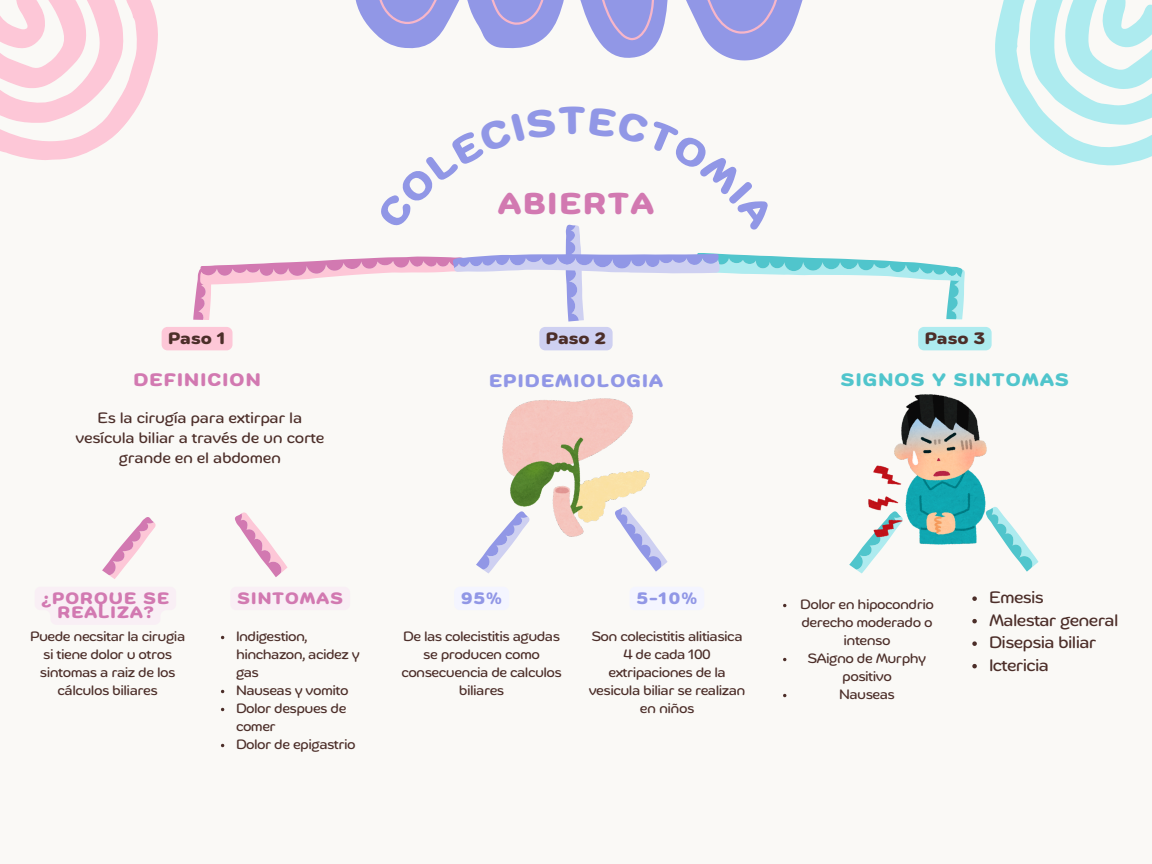
<style>
.page{position:relative;width:1152px;height:864px;background:#faf9f6}
.page>*{position:absolute;margin:0;border:0;box-sizing:border-box;transform-origin:0 0}
.t1{font:700 30px "Mommi";letter-spacing:.07em;color:#d279b1}
.t2{font:700 18px "Mommi";letter-spacing:.07em;color:#50c5cc}
.t3{font:700 18px "Mommi";letter-spacing:.07em;color:#9197e6}
.t4{font:700 18px "Mommi";letter-spacing:.07em;color:#d279b1}
.t5{font:16.5px "Mommi";letter-spacing:-.04em;color:#4c2e29}
.t6{font:700 16.5px/14.7px "Mommi";letter-spacing:.07em;color:#d279b1;text-align:center}
.t7{font:700 16.5px "Mommi";color:#4c2e29}
.t8{font:700 16.5px "Mommi";color:#9197e6}
.t9{font:15px/20.2px "Mommi";letter-spacing:-.02em;color:#4c2e29;text-align:center}
.t10{font:13.5px/18px "Mommi";letter-spacing:-.04em;color:#4c2e29;text-align:center}
</style>
<div class="page">
<svg style="left:102px;top:517px;width:54px;height:62px"></svg>
<svg style="left:235px;top:512px;width:53px;height:65px"></svg>
<svg style="left:476px;top:532px;width:42px;height:42px"></svg>
<svg style="left:629px;top:536px;width:39px;height:36px"></svg>
<svg style="left:849px;top:504px;width:36px;height:70px"></svg>
<svg style="left:987px;top:507px;width:52px;height:65px"></svg>
<img style="left:502px;top:399px;width:148px;height:137px">
<img style="left:869px;top:395px;width:118px;height:150px">
<div style="left:230px;top:587px;width:120px;height:23px;background:#f9eff5;border-radius:6px"></div>
<svg style="left:972px;top:596px;width:5px;height:5px"></svg>
<svg style="left:972px;top:619px;width:5px;height:4px"></svg>
<svg style="left:972px;top:641px;width:5px;height:5px"></svg>
<svg style="left:972px;top:664px;width:5px;height:4px"></svg>
<div style="left:454px;top:587px;width:55px;height:23px;background:#f4f5ff;border-radius:6px"></div>
<div style="left:630px;top:587px;width:74px;height:23px;background:#f4f5ff;border-radius:6px"></div>
<svg style="left:0;top:0;width:1152px;height:350px"></svg>
<p class="t7" style="left:168px;top:331px;width:59px">Paso 1</p>
<h1 class="t4" style="left:133px;top:372px;width:129px">DEFINICION</h1>
<p class="t9" style="left:75px;top:408px;width:251px">Es la cirugía para extirpar la vesícula biliar a través de un corte grande en el abdomen</p>
<p class="t1" style="left:498px;top:190px;width:157px">ABIERTA</p>
<h3 class="t7" style="left:546px;top:331px;width:62px">Paso 2</h3>
<p class="t3" style="left:489px;top:372px;width:175px">EPIDEMIOLOGIA</p>
<p class="t6" style="left:42px;top:591px;width:129px">¿PORQUE SE<br>REALIZA?</p>
<p class="t6" style="left:238px;top:591px;width:107px">SINTOMAS</p>
<p class="t10" style="left:30px;top:628px;width:157px">Puede necsitar la cirugia si tiene dolor u otros sintomas a raiz de los cálculos biliares</p>
<p class="t10" style="left:236px;top:628px;width:125px;text-align:left">Indigestion, hinchazon, acidez y gas</p>
<p class="t10" style="left:236px;top:682px;width:114px">Nauseas y vomito</p>
<p class="t10" style="left:236px;top:700px;width:112px;text-align:left">Dolor despues de comer</p>
<p class="t10" style="left:236px;top:736px;width:121px">Dolor de epigastrio</p>
<p class="t8" style="left:461px;top:590px;width:42px">95%</p>
<p class="t8" style="left:637px;top:590px;width:62px">5-10%</p>
<h4 class="t10" style="left:401px;top:628px;width:162px">De las colecistitis agudas se producen como consecuencia de calculos biliares</h4>
<h4 class="t10" style="left:589px;top:628px;width:158px">Son colecistitis alitiasica<br>4 de cada 100 extripaciones de la vesicula biliar se realizan en niños</h4>
<h2 class="t7" style="left:925px;top:331px;width:62px">Paso 3</h2>
<p class="t2" style="left:841px;top:372px;width:230px">SIGNOS Y SINTOMAS</p>
<h4 class="t10" style="left:800px;top:596px;width:135px">Dolor en hipocondrio derecho moderado o intenso</h4>
<h3 class="t10" style="left:808px;top:650px;width:120px">SAigno de Murphy positivo</h3>
<p class="t10" style="left:839px;top:686px;width:57px">Nauseas</p>
<p class="t5" style="left:989px;top:590px;width:56px">Emesis</p>
<h3 class="t5" style="left:989px;top:612px;width:131px">Malestar general</h3>
<p class="t5" style="left:989px;top:635px;width:109px">Disepsia biliar</p>
<p class="t5" style="left:989px;top:657px;width:61px">Ictericia</p>
</div>
